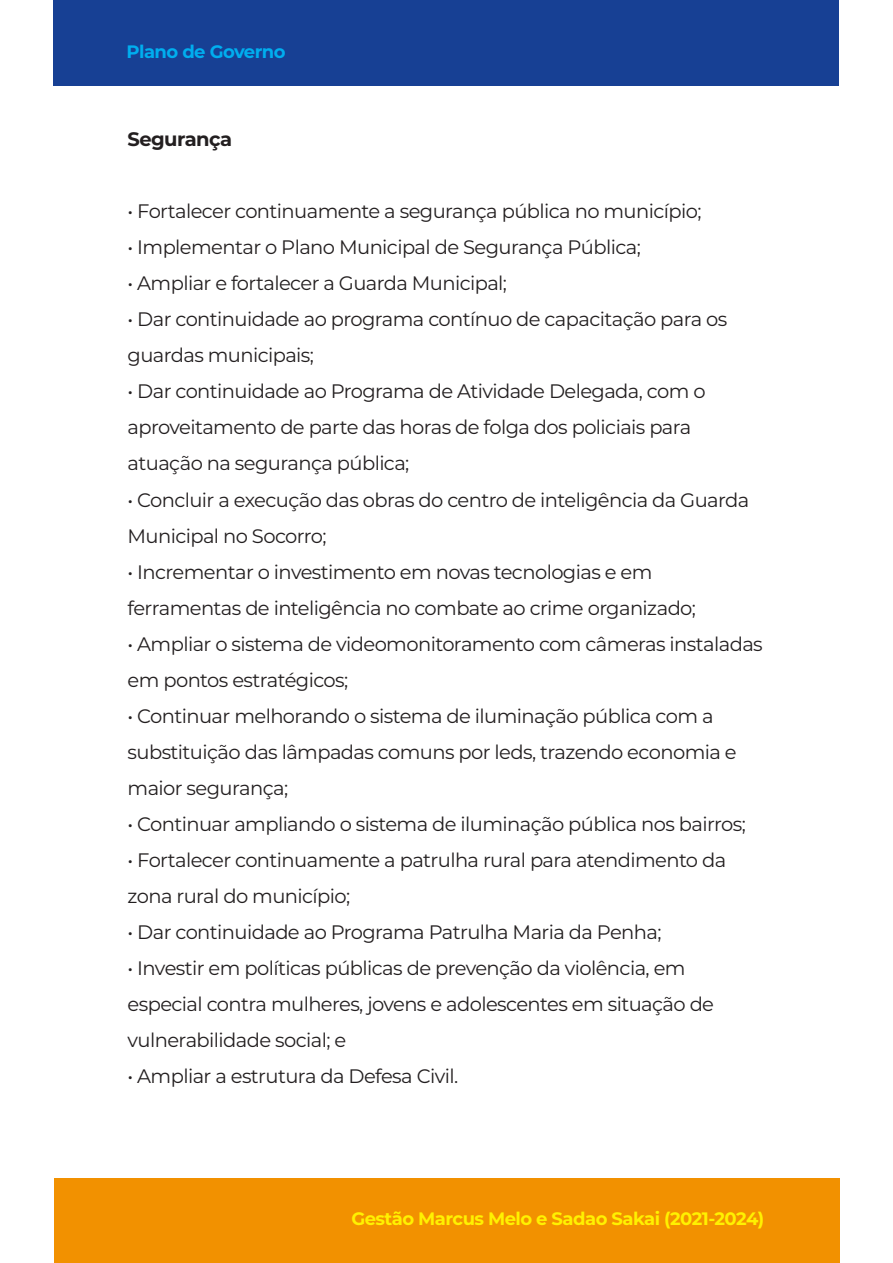
<style>
.page{position:relative;width:893px;height:1263px;background:#fff}
.page>*{position:absolute;margin:0;border:0;box-sizing:border-box;transform-origin:0 0}
.t1{font:19.5px/36px "Montserrat";letter-spacing:-.03em;color:#231f20}
.t2{font:700 19.5px "Montserrat";letter-spacing:-.03em;color:#231f20}
.t3{font:700 18px "Montserrat";letter-spacing:-.03em;color:#fff101}
.t4{font:700 18px "Montserrat";letter-spacing:-.03em;color:#00aeef}
</style>
<div class="page">
<div style="left:54px;top:0;width:785px;height:85px;background:#174094"></div>
<div style="left:54px;top:1178px;width:785px;height:85px;background:#f29100"></div>
<p class="t4" style="left:126px;top:38px;width:161px">Plano de Governo</p>
<p class="t2" style="left:128px;top:125px;width:106px">Segurança</p>
<p class="t1" style="left:128px;top:193px;width:575px">• Fortalecer continuamente a segurança pública no município;</p>
<p class="t1" style="left:128px;top:229px;width:515px">• Implementar o Plano Municipal de Segurança Pública;</p>
<p class="t1" style="left:128px;top:265px;width:381px">• Ampliar e fortalecer a Guarda Municipal;</p>
<p class="t1" style="left:128px;top:301px;width:601px">• Dar continuidade ao programa contínuo de capacitação para os guardas municipais;</p>
<p class="t1" style="left:128px;top:373px;width:580px">• Dar continuidade ao Programa de Atividade Delegada, com o aproveitamento de parte das horas de folga dos policiais para atuação na segurança pública;</p>
<p class="t1" style="left:128px;top:481px;width:623px">• Concluir a execução das obras do centro de inteligência da Guarda<br>Municipal no Socorro;</p>
<p class="t1" style="left:128px;top:553px;width:570px">• Incrementar o investimento em novas tecnologias e em ferramentas de inteligência no combate ao crime organizado;</p>
<p class="t1" style="left:128px;top:625px;width:637px">• Ampliar o sistema de videomonitoramento com câmeras instaladas em pontos estratégicos;</p>
<p class="t1" style="left:128px;top:697px;width:611px">• Continuar melhorando o sistema de iluminação pública com a substituição das lâmpadas comuns por leds, trazendo economia e maior segurança;</p>
<p class="t1" style="left:128px;top:805px;width:620px">• Continuar ampliando o sistema de iluminação pública nos bairros;</p>
<p class="t1" style="left:128px;top:841px;width:600px">• Fortalecer continuamente a patrulha rural para atendimento da zona rural do município;</p>
<p class="t1" style="left:128px;top:913px;width:535px">• Dar continuidade ao Programa Patrulha Maria da Penha;</p>
<p class="t1" style="left:128px;top:949px;width:588px">• Investir em políticas públicas de prevenção da violência, em especial contra mulheres, jovens e adolescentes em situação de vulnerabilidade social; e</p>
<p class="t1" style="left:128px;top:1057px;width:332px">• Ampliar a estrutura da Defesa Civil.</p>
<p class="t3" style="left:351px;top:1205px;width:414px">Gestão Marcus Melo e Sadao Sakai (2021-2024)</p>
</div>
